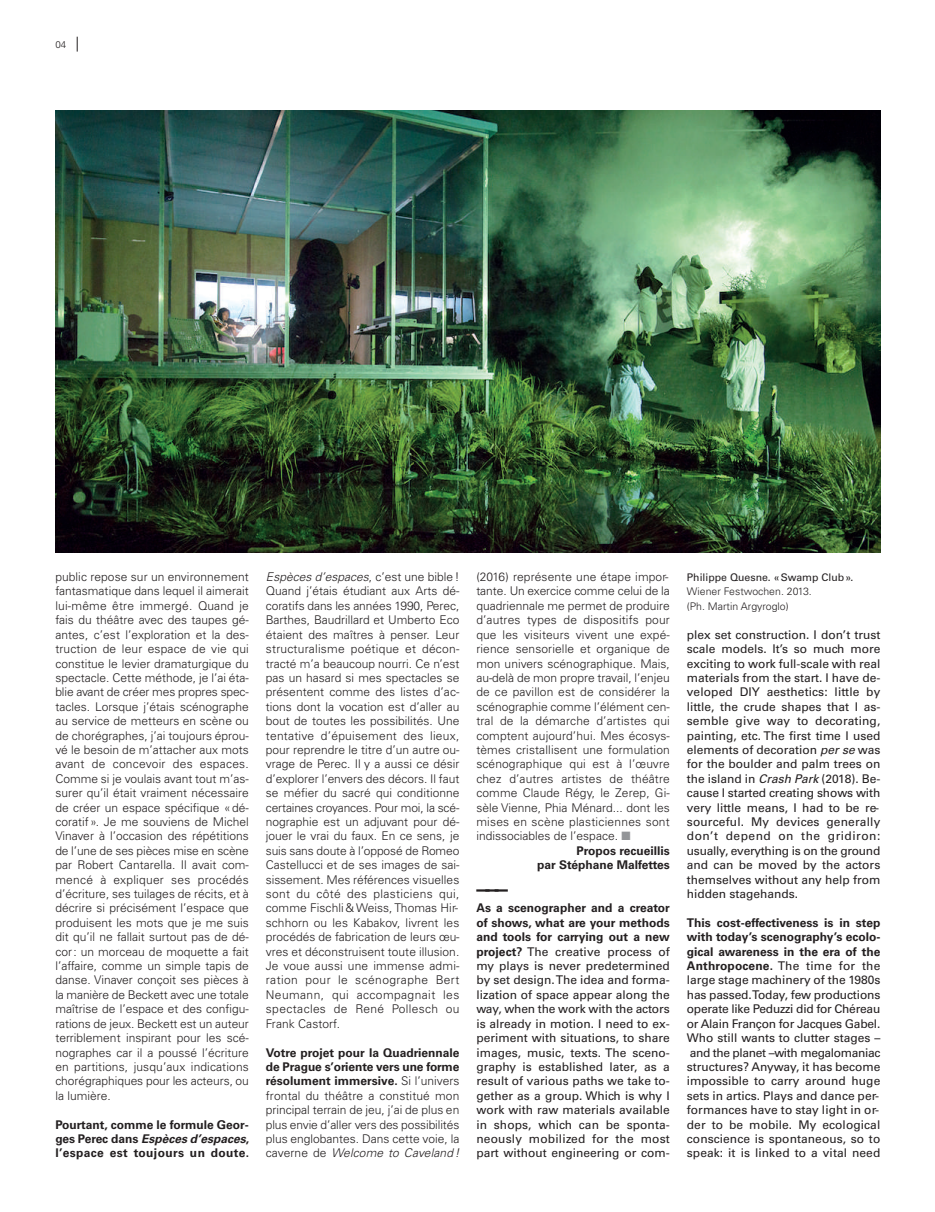
<style>
.page{position:relative;width:935px;height:1212px;background:#fff}
.page>*{position:absolute;margin:0;border:0;box-sizing:border-box;transform-origin:0 0}
.t1{font:13.2px "Univers LT Pro 85 X Black";color:#231f20}
.t2{font:300 12px/14.4px "Univers LT Pro 45";color:#231f20;text-align:justify}
.t3{font:12px/14.4px "Univers LT Pro 55 Roman";color:#231f20;text-align:justify}
.t4{font:700 12px/14.4px "Univers LT Pro 65";color:#231f20;text-align:justify}
.t5{font:300 10.5px/14.4px "Univers LT Pro 45";color:#231f20}
.t6{font:10.5px "Univers LT Pro 55 Roman";color:#231f20}
.t7{font:300 9.75px "Univers LT Pro 45";color:#231f20}
.s1{font-style:italic}
.s2{font-family:"Univers LT Pro 45";font-weight:300}
.s3{color:#939598}
.s4{font-family:"Univers LT Pro 65";font-weight:700}
.s5{font-family:"Univers LT Pro 55";font-style:italic}
.s6{font-family:"Univers LT Pro 55 Roman";font-weight:400}
</style>
<div class="page">
<svg style="left:77px;top:37px;width:1px;height:15px"></svg>
<img style="left:55px;top:111px;width:825px;height:441px">
<p class="t7" style="left:55px;top:41px;width:12px">04</p>
<p class="t2" style="left:55px;top:570px;width:195px">public repose sur un environnement fantasmatique dans lequel il aimerait lui-même être immergé. Quand je fais du théâtre avec des taupes gé&shy;antes, c’est l’exploration et la des&shy;truction de leur espace de vie qui constitue le levier dramaturgique du spectacle. Cette méthode, je l’ai éta&shy;blie avant de créer mes propres spec&shy;tacles. Lorsque j’étais scénographe au service de metteurs en scène ou de chorégraphes, j’ai toujours éprou&shy;vé le besoin de m’attacher aux mots avant de concevoir des espaces.<br>Comme si je voulais avant tout m’as&shy;surer qu’il était vraiment nécessaire de créer un espace spécifique «dé&shy;coratif». Je me souviens de Michel Vinaver à l’occasion des répétitions de l’une de ses pièces mise en scène par Robert Cantarella. Il avait com&shy;mencé à expliquer ses procédés d’écriture, ses tuilages de récits, et à décrire si précisément l’espace que produisent les mots que je me suis dit qu’il ne fallait surtout pas de dé&shy;cor: un morceau de moquette a fait l’affaire, comme un simple tapis de danse. Vinaver conçoit ses pièces à la manière de Beckett avec une totale maîtrise de l’espace et des configu&shy;rations de jeux. Beckett est un auteur terriblement inspirant pour les scé&shy;nographes car il a poussé l’écriture en partitions, jusqu’aux indications chorégraphiques pour les acteurs, ou la lumière.</p>
<p class="t4" style="left:55px;top:1118px;width:195px">Pourtant, comme le formule Geor&shy;ges Perec dans <span class="s1">Espèces d’espaces</span>, l’espace est toujours un doute.</p>
<p class="t2" style="left:266px;top:570px;width:195px"><span class="s1">Espèces d’espaces</span>, c’est une bible!<br>Quand j’étais étudiant aux Arts dé&shy;coratifs dans les années 1990, Perec, Barthes, Baudrillard et Umberto Eco étaient des maîtres à penser. Leur structuralisme poétique et décon&shy;tracté m’a beaucoup nourri. Ce n’est pas un hasard si mes spectacles se présentent comme des listes d’ac&shy;tions dont la vocation est d’aller au bout de toutes les possibilités. Une tentative d’épuisement des lieux, pour reprendre le titre d’un autre ou&shy;vrage de Perec. Il y a aussi ce désir d’explorer l’envers des décors. Il faut se méfier du sacré qui conditionne certaines croyances. Pour moi, la scé&shy;nographie est un adjuvant pour dé&shy;jouer le vrai du faux. En ce sens, je suis sans doute à l’opposé de Romeo Castellucci et de ses images de sai&shy;sissement. Mes références visuelles sont du côté des plasticiens qui, comme Fischli&amp; Weiss, Thomas Hir&shy;schhorn ou les Kabakov, livrent les procédés de fabrication de leurs œu&shy;vres et déconstruisent toute illusion.<br>Je voue aussi une immense admi&shy;ration pour le scénographe Bert Neumann, qui accompagnait les spectacles de René Pollesch ou Frank Castorf.</p>
<p class="t4" style="left:266px;top:1046px;width:195px">Votre projet pour la Quadriennale de Prague s’oriente vers une forme résolument immersive. <span class="s2">Si l’univers</span></p>
<p class="t2" style="left:266px;top:1089px;width:195px">frontal du théâtre a constitué mon principal terrain de jeu, j’ai de plus en plus envie d’aller vers des possibilités plus englobantes. Dans cette voie, la caverne de <span class="s1">Welcome to Caveland!</span></p>
<p class="t2" style="left:476px;top:570px;width:195px">(2016) représente une étape impor&shy;tante. Un exercice comme celui de la quadriennale me permet de produire d’autres types de dispositifs pour que les visiteurs vivent une expé&shy;rience sensorielle et organique de mon univers scénographique. Mais, au-delà de mon propre travail, l’enjeu de ce pavillon est de considérer la scénographie comme l’élément cen&shy;tral de la démarche d’artistes qui comptent aujourd’hui. Mes écosys&shy;tèmes cristallisent une formulation scénographique qui est à l’œuvre chez d’autres artistes de théâtre comme Claude Régy, le Zerep, Gi&shy;sèle Vienne, Phia Ménard... dont les mises en scène plasticiennes sont indissociables de l’espace. <span class="s3">■</span></p>
<p class="t4" style="left:537px;top:844px;width:134px;text-align:right">Propos recueillis<br>par Stéphane Malfettes</p>
<p class="t1" style="left:476px;top:884px;width:33px">———</p>
<p class="t4" style="left:476px;top:902px;width:195px">As a scenographer and a creator of shows, what are your methods and tools for carrying out a new</p>
<p class="t3" style="left:476px;top:945px;width:195px"><span class="s4">project?</span> The creative process of my plays is never predetermined by set design.The idea and forma&shy;lization of space appear along the way, when the work with the actors is already in motion. I need to ex&shy;periment with situations, to share images, music, texts. The sceno&shy;graphy is established later, as a result of various paths we take to&shy;gether as a group. Which is why I work with raw materials available in shops, which can be sponta&shy;neously mobilized for the most part without engineering or com-</p>
<p class="t6" style="left:687px;top:573px;width:168px">Philippe Quesne. «Swamp Club».</p>
<p class="t5" style="left:687px;top:585px;width:126px">Wiener Festwochen. 2013. (Ph. Martin Argyroglo)</p>
<p class="t3" style="left:687px;top:628px;width:195px">plex set construction. I don’t trust scale models. It’s so much more exciting to work full-scale with real materials from the start. I have de&shy;veloped DIY aesthetics: little by little, the crude shapes that I as&shy;semble give way to decorating, painting, etc. The first time I used elements of decoration <span class="s5">per se</span> was for the boulder and palm trees on the island in <span class="s5">Crash Park</span> (2018). Be&shy;cause I started creating shows with very little means, I had to be re&shy;sourceful. My devices generally don’t depend on the gridiron: usually, everything is on the ground and can be moved by the actors themselves without any help from hidden stagehands.</p>
<p class="t4" style="left:687px;top:916px;width:195px">This cost-effectiveness is in step with today’s scenography’s ecolo&shy;gical awareness in the era of the Anthropocene. <span class="s6">The time for the</span></p>
<p class="t3" style="left:687px;top:974px;width:195px">large stage machinery of the 1980s has passed.Today, few productions operate like Peduzzi did for Chéreau or Alain Françon for Jacques Gabel.<br>Who still wants to clutter stages – and the planet –with megalomaniac structures? Anyway, it has become impossible to carry around huge sets in artics. Plays and dance per&shy;formances have to stay light in or&shy;der to be mobile. My ecological conscience is spontaneous, so to speak: it is linked to a vital need</p>
</div>
